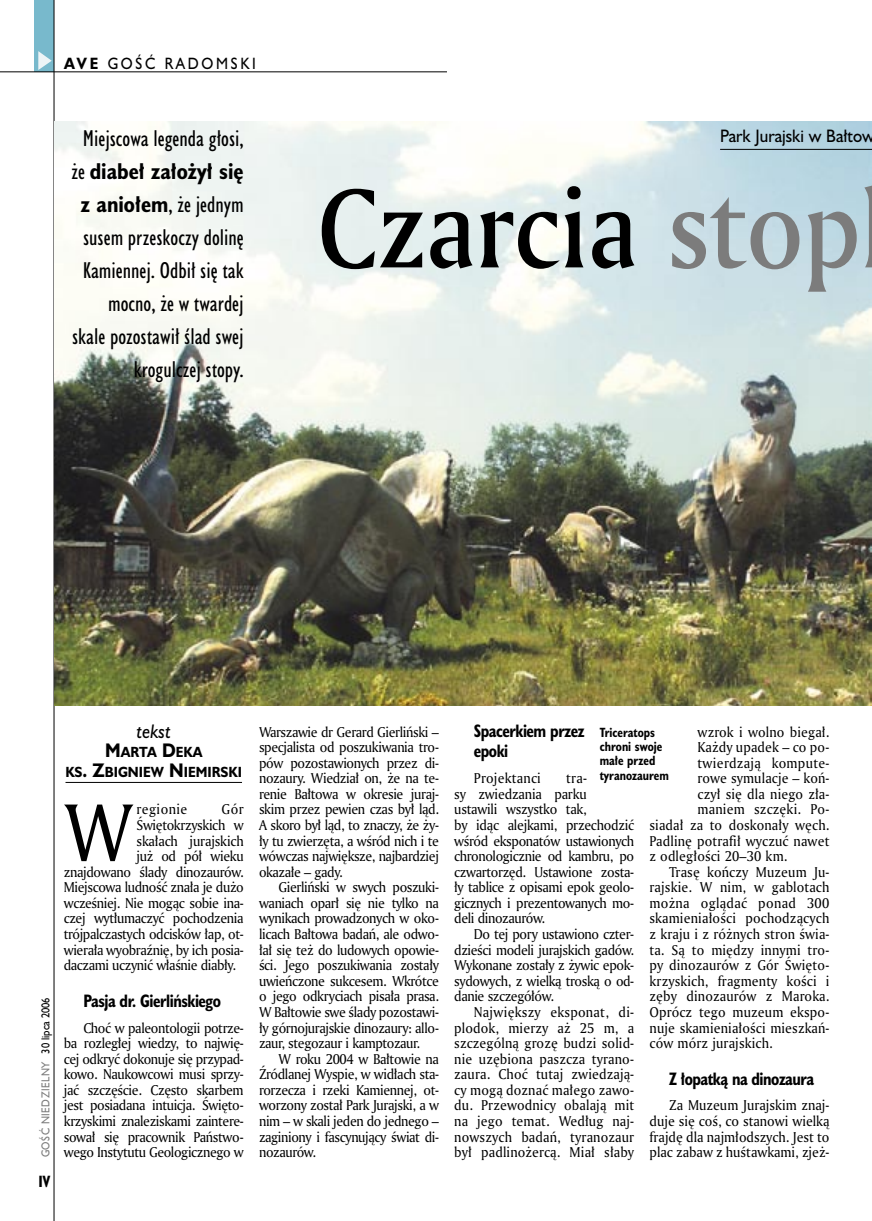
<style>
.page{position:relative;width:872px;height:1221px;background:#fff}
.page>*{position:absolute;margin:0;border:0;box-sizing:border-box;transform-origin:0 0}
._05_tytyl_AmMd_72_pt{font:108px "Amerigo Md PL";color:#000;scale:.9 1}
._02_body_z_incjalem_4{font:79.05px "Amerigo PL";color:#000;scale:.9 1}
._06-1_lead_prawy_HuCn_14_pt{font:21px/33px "Humanst 521 Cn PL";color:#000;text-align:right}
._12_autor_HuBd{font:italic 18px "Humanst 521 PL";color:#000;scale:.9 1}
._04_srodtytul_HuCB_11_pt{font:700 16.5px/19.5px "Humanst 521 Cn PL";letter-spacing:-.03em;color:#000;scale:.94 1}
._04-3_nadtytul_lokal{font:16.5px "Humanst 521 PL";color:#000;scale:.94 1}
._15a_temat_lewo{font:15px "Humanst 521 PL";letter-spacing:.2em;color:#000;scale:.9 1}
._16_pagina_lewa{font:700 15px "Humanst 521 Cn PL";color:#000;scale:.94 1}
._01_body_tekst{font:13.8px/15.6px "Amerigo PL";letter-spacing:-.025em;color:#000;text-align:justify;scale:.94 1}
._02_body_z_incjalem_4-2{font:13.8px "Amerigo PL";letter-spacing:-.03em;color:#000;scale:.94 1}
._01_body_tekst-2{font:13.8px "Amerigo PL";letter-spacing:.01em;color:#000;scale:.94 1}
._01_body_tekst-3{font:13.8px "Amerigo PL";letter-spacing:.015em;color:#000;scale:.94 1}
._01_body_tekst-4{font:13.8px "Amerigo PL";letter-spacing:.025em;color:#000;scale:.94 1}
._02_body_z_incjalem_4-3{font:13.8px "Amerigo PL";letter-spacing:-.01em;color:#000;scale:.94 1}
._02_body_z_incjalem_4-4{font:13.8px "Amerigo PL";letter-spacing:.035em;color:#000;scale:.94 1}
._12_autor_HuBd-2{font:700 13.5px/19.5px "Humanst 521 PL";color:#000;text-align:center;scale:.9 1}
._09_podpis_zdjecia_HuCnB{font:700 12.3px/14.4px "Humanst 521 Cn PL";color:#000;scale:.94 1}
._18a_data_lewa_GOSC{font:10.5px "Humanst 521 PL";letter-spacing:.05em;color:#7c7c7c;scale:.9 1}
._18_data_lewa{font:10.5px "Humanst 521 PL";color:#000;scale:.9 1}
.s1{font-weight:700}
.s2{color:#7c7c7c}
.s3{font-size:18px}
</style>
<div class="page">
<div style="left:35px;top:0;width:19px;height:72px;background:#78b9cc"></div>
<svg style="left:38px;top:51px;width:14px;height:19px"></svg>
<hr style="left:54px;top:0;width:1px;height:1220px;background:#000">
<hr style="left:0;top:72px;width:447px;height:1px;background:#000">
<img style="left:54px;top:121px;width:817px;height:584px">
<hr style="left:65px;top:782px;width:177px;height:1px;background:#000">
<hr style="left:720px;top:149px;width:152px;height:1px;background:#000">
<p class="_15a_temat_lewo" style="left:64px;top:53px;width:215px"><span class="s1">AVE</span> GOŚĆ RADOMSKI</p>
<p class="_06-1_lead_prawy_HuCn_14_pt" style="left:71px;top:121px;width:174px">Miejscowa legenda głosi, że <span class="s1">diabeł założył się z aniołem</span>, że jednym susem przeskoczy dolinę<br>Kamiennej. Odbił się tak mocno, że w twardej skale pozostawił ślad swej krogulczej stopy.</p>
<p class="_04-3_nadtytul_lokal" style="left:720px;top:125px;width:166px">Park Jurajski w Bałtow</p>
<p class="_05_tytyl_AmMd_72_pt" style="left:318px;top:156px;width:605px">Czarcia <span class="s2">stop</span></p>
<p class="_18_data_lewa" style="left:38px;top:1053px;width:64px;rotate:-90deg">30 lipca 2006</p>
<p class="_18a_data_lewa_GOSC" style="left:38px;top:1157px;width:108px;rotate:-90deg">GOŚĆ NIEDZIELNY</p>
<p class="_16_pagina_lewa" style="left:38px;top:1170px;width:14px">IV</p>
<p class="_12_autor_HuBd" style="left:137px;top:718px;width:40px">tekst</p>
<p class="_12_autor_HuBd-2" style="left:65px;top:742px;width:198px"><span class="s3">M</span>ARTA <span class="s3">D</span>EKA<br>KS<span class="s3">. Z</span>BIGNIEW <span class="s3">N</span>IEMIRSKI</p>
<p class="_02_body_z_incjalem_4" style="left:64px;top:780px;width:77px">W</p>
<p class="_02_body_z_incjalem_4-4" style="left:136px;top:800px;width:56px">regionie</p>
<p class="_02_body_z_incjalem_4-2" style="left:222px;top:800px;width:25px">Gór</p>
<p class="_02_body_z_incjalem_4-2" style="left:136px;top:815px;width:115px">Świętokrzyskich w</p>
<p class="_02_body_z_incjalem_4-3" style="left:136px;top:831px;width:116px">skałach jurajskich</p>
<p class="_02_body_z_incjalem_4-2" style="left:136px;top:847px;width:115px">już od pół wieku</p>
<p class="_02_body_z_incjalem_4-2" style="left:64px;top:862px;width:193px">znajdowano ślady dinozaurów.</p>
<p class="_02_body_z_incjalem_4-2" style="left:64px;top:878px;width:193px">Miejscowa ludność znała je dużo</p>
<p class="_02_body_z_incjalem_4-2" style="left:64px;top:893px;width:193px">wcześniej. Nie mogąc sobie ina-</p>
<p class="_02_body_z_incjalem_4-2" style="left:64px;top:909px;width:193px">czej wytłumaczyć pochodzenia</p>
<p class="_02_body_z_incjalem_4-2" style="left:64px;top:924px;width:193px">trójpalczastych odcisków łap, ot-</p>
<p class="_02_body_z_incjalem_4-2" style="left:64px;top:940px;width:193px">wierała wyobraźnię, by ich posia-</p>
<p class="_02_body_z_incjalem_4-2" style="left:64px;top:955px;width:185px">daczami uczynić właśnie diabły.</p>
<p class="_04_srodtytul_HuCB_11_pt" style="left:83px;top:990px;width:148px">Pasja dr. Gierlińskiego</p>
<p class="_01_body_tekst" style="left:64px;top:1019px;width:193px;text-indent:20px">Choć w paleontologii potrze&shy;ba rozległej wiedzy, to najwię&shy;cej odkryć dokonuje się przypad&shy;kowo. Naukowcowi musi sprzy&shy;jać szczęście. Często skarbem jest posiadana intuicja. Święto&shy;krzyskimi znaleziskami zaintere&shy;sował się pracownik Państwo&shy;wego Instytutu Geologicznego w</p>
<p class="_01_body_tekst" style="left:259px;top:723px;width:193px">Warszawie dr Gerard Gierliński – specjalista od poszukiwania tro&shy;pów pozostawionych przez di&shy;nozaury. Wiedział on, że na te&shy;renie Bałtowa w okresie juraj&shy;skim przez pewien czas był ląd.<br>A skoro był ląd, to znaczy, że ży&shy;ły tu zwierzęta, a wśród nich i te wówczas największe, najbardziej okazałe – gady.</p>
<p class="_01_body_tekst" style="left:259px;top:879px;width:193px;text-indent:20px">Gierliński w swych poszuki&shy;waniach oparł się nie tylko na wynikach prowadzonych w oko&shy;licach Bałtowa badań, ale odwo&shy;łał się też do ludowych opowie&shy;ści. Jego poszukiwania zostały uwieńczone sukcesem. Wkrótce o jego odkryciach pisała prasa.<br>W Bałtowie swe ślady pozostawi&shy;ły górnojurajskie dinozaury: allo&shy;zaur, stegozaur i kamptozaur.</p>
<p class="_01_body_tekst" style="left:259px;top:1050px;width:193px;text-indent:20px">W roku 2004 w Bałtowie na Źródlanej Wyspie, w widłach sta&shy;rorzecza i rzeki Kamiennej, ot&shy;worzony został Park Jurajski, a w nim – w skali jeden do jednego – zaginiony i fascynujący świat di&shy;nozaurów.</p>
<p class="_04_srodtytul_HuCB_11_pt" style="left:474px;top:721px;width:119px">Spacerkiem przez epoki</p>
<p class="_01_body_tekst-3" style="left:474px;top:769px;width:73px">Projektanci</p>
<p class="_01_body_tekst-2" style="left:697px;top:722px;width:142px">wzrok i wolno biegał.</p>
<p class="_01_body_tekst-2" style="left:697px;top:738px;width:142px">Każdy upadek – co po-</p>
<p class="_01_body_tekst-4" style="left:697px;top:753px;width:142px">twierdzają kompute-</p>
<p class="_01_body_tekst-2" style="left:697px;top:769px;width:142px">rowe symulacje – koń-</p>
<p class="_01_body_tekst-2" style="left:697px;top:784px;width:142px">czył się dla niego zła-</p>
<p class="_01_body_tekst-3" style="left:697px;top:800px;width:142px">maniem szczęki. Po-</p>
<p class="_01_body_tekst-2" style="left:649px;top:815px;width:193px">siadał za to doskonały węch.</p>
<p class="_01_body_tekst-2" style="left:649px;top:831px;width:193px">Padlinę potrafił wyczuć nawet</p>
<p class="_01_body_tekst-2" style="left:649px;top:847px;width:148px">z odległości 20–30 km.</p>
<p class="_01_body_tekst" style="left:649px;top:863px;width:193px;text-indent:20px">Trasę kończy Muzeum Ju&shy;rajskie. W nim, w gablotach można oglądać ponad 300 skamieniałości pochodzących z kraju i z różnych stron świa&shy;ta. Są to między innymi tro&shy;py dinozaurów z Gór Święto&shy;krzyskich, fragmenty kości i zęby dinozaurów z Maroka.<br>Oprócz tego muzeum ekspo&shy;nuje skamieniałości mieszkań&shy;ców mórz jurajskich.</p>
<p class="_04_srodtytul_HuCB_11_pt" style="left:669px;top:1068px;width:156px">Z łopatką na dinozaura</p>
<p class="_01_body_tekst" style="left:649px;top:1097px;width:193px;text-indent:20px">Za Muzeum Jurajskim znaj&shy;duje się coś, co stanowi wielką frajdę dla najmłodszych. Jest to plac zabaw z huśtawkami, zjeż-</p>
<p class="_09_podpis_zdjecia_HuCnB" style="left:600px;top:724px;width:75px">Triceratops chroni swoje małe przed tyranozaurem</p>
<p class="_01_body_tekst" style="left:454px;top:770px;width:193px;text-align:left;text-indent:112px">tra-<br>sy zwiedzania parku<br>ustawili wszystko tak,<br>by idąc alejkami, przechodzić wśród eksponatów ustawionych chronologicznie od kambru, po czwartorzęd. Ustawione zosta&shy;ły tablice z opisami epok geolo&shy;gicznych i prezentowanych mo&shy;deli dinozaurów.</p>
<p class="_01_body_tekst" style="left:454px;top:925px;width:193px;text-indent:20px">Do tej pory ustawiono czter&shy;dzieści modeli jurajskich gadów.<br>Wykonane zostały z żywic epok&shy;sydowych, z wielką troską o od&shy;danie szczegółów.</p>
<p class="_01_body_tekst" style="left:454px;top:1003px;width:193px;text-indent:20px">Największy eksponat, di&shy;plodok, mierzy aż 25 m, a szczególną grozę budzi solid&shy;nie uzębiona paszcza tyrano&shy;zaura. Choć tutaj zwiedzają&shy;cy mogą doznać małego zawo&shy;du. Przewodnicy obalają mit na jego temat. Według naj&shy;nowszych badań, tyranozaur był padlinożercą. Miał słaby</p>
</div>
